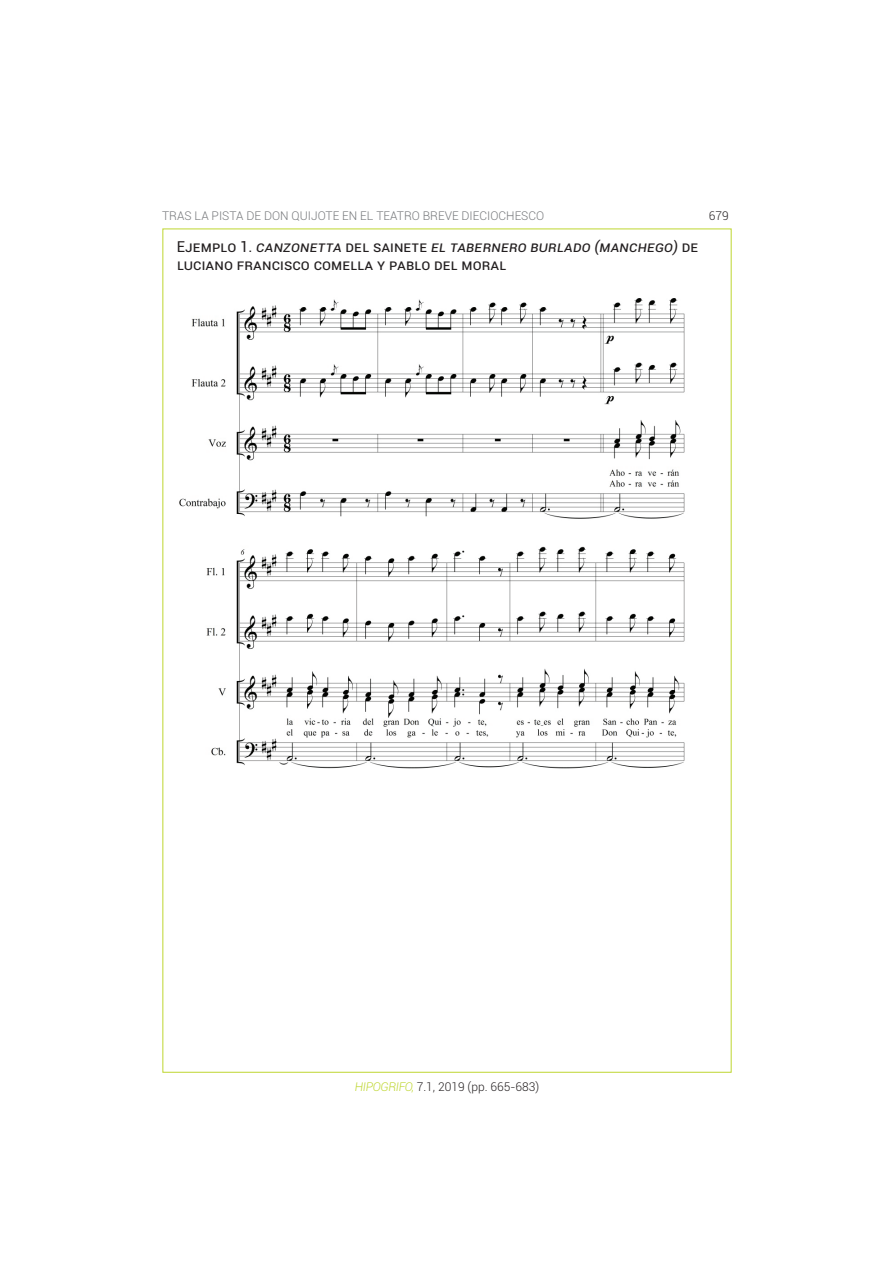
<style>
.page{position:relative;width:893px;height:1263px;background:#fff}
.page>*{position:absolute;margin:0;border:0;box-sizing:border-box;transform-origin:0 0}
.t1{font:15px/17.7px "Roboto";color:#231f20}
.t2{font:300 12px "Roboto";color:#76787b}
.t3{font:300 12px "Roboto";color:#231f20}
.s1{font-style:italic}
.s2{font-style:italic;color:#bed630}
</style>
<div class="page">
<img style="left:179px;top:298px;width:506px;height:471px">
<p class="t2" style="left:162px;top:207px;width:384px">TRAS LA PISTA DE DON QUIJOTE EN EL TEATRO BREVE DIECIOCHESCO</p>
<p class="t3" style="left:709px;top:207px;width:21px">679</p>
<p class="t1" style="left:177px;top:238px;width:523px">Ejemplo 1. <span class="s1">Canzonetta</span> del sainete <span class="s1">El tabernero burlado (manchego)</span> de<br>Luciano Francisco Comella y Pablo del Moral</p>
<p class="t3" style="left:355px;top:1078px;width:186px"><span class="s2">HIPOGRIFO,</span> 7.1, 2019 (pp. 665-683)</p>
</div>
